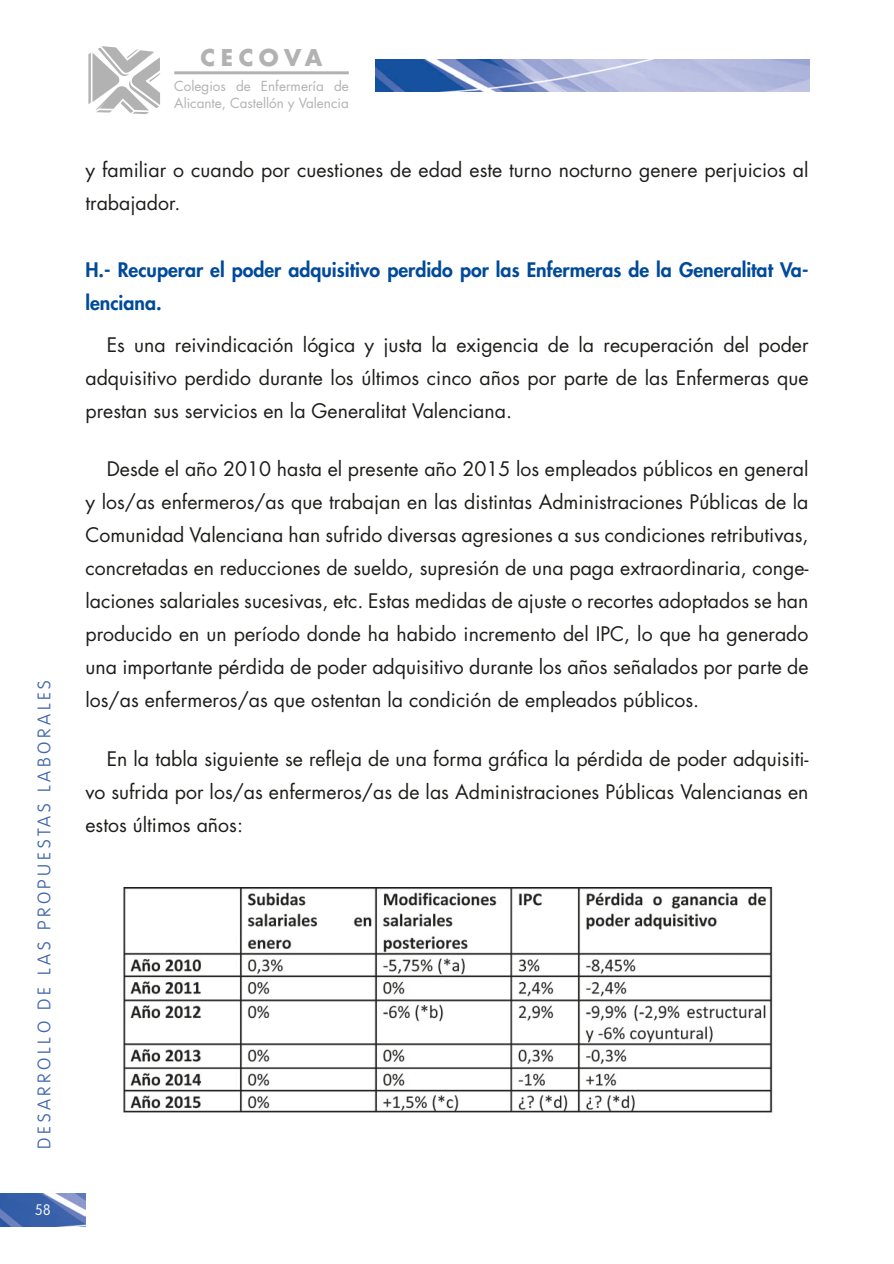
<style>
.page{position:relative;width:894px;height:1264px;background:#fff}
.page>*{position:absolute;margin:0;border:0;box-sizing:border-box;transform-origin:0 0}
.t1{font:700 22.5px "Futura";letter-spacing:.24em;color:#b2b2b2}
.t2{font:19.5px/33px "Futura";color:#1d1d1b;text-align:justify}
.t3{font:800 19.5px/33px "Futura";color:#004a9a}
.t4{font:100 18px "VAG Rounded";letter-spacing:.2em;color:#4267ae}
.t5{font:100 15px "VAG Rounded";color:#fff}
.t6{font:13.5px/16.2px "Futura";color:#b2b2b2}
</style>
<div class="page">
<img style="left:123px;top:887px;width:650px;height:226px">
<img style="left:376px;top:60px;width:434px;height:32px">
<svg style="left:88px;top:46px;width:72px;height:68px"></svg>
<hr style="left:174px;top:71px;width:175px;height:3px;background:#b2b2b2">
<img style="left:0;top:1193px;width:85px;height:33px">
<p class="t4" style="left:34px;top:1148px;width:470px;rotate:-90deg">DESARROLLO DE LAS PROPUESTAS LABORALES</p>
<p class="t5" style="left:35px;top:1201px;width:18px">58</p>
<p class="t1" style="left:201px;top:42px;width:123px">CECOVA</p>
<p class="t6" style="left:174px;top:79px;width:176px">Colegios de Enfermería de<br>Alicante, Castellón y Valencia</p>
<p class="t2" style="left:85px;top:154px;width:724px">y familiar o cuando por cuestiones de edad este turno nocturno genere perjuicios al trabajador.</p>
<p class="t3" style="left:85px;top:253px;width:724px">H.- Recuperar el poder adquisitivo perdido por las Enfermeras de la Generalitat Va&shy;lenciana.</p>
<p class="t2" style="left:85px;top:328px;width:724px;text-indent:21px">Es una reivindicación lógica y justa la exigencia de la recuperación del poder adquisitivo perdido durante los últimos cinco años por parte de las Enfermeras que prestan sus servicios en la Generalitat Valenciana.</p>
<p class="t2" style="left:85px;top:453px;width:724px;text-indent:21px">Desde el año 2010 hasta el presente año 2015 los empleados públicos en general y los/as enfermeros/as que trabajan en las distintas Administraciones Públicas de la Comunidad Valenciana han sufrido diversas agresiones a sus condiciones retributivas, concretadas en reducciones de sueldo, supresión de una paga extraordinaria, conge&shy;laciones salariales sucesivas, etc. Estas medidas de ajuste o recortes adoptados se han producido en un período donde ha habido incremento del IPC, lo que ha generado una importante pérdida de poder adquisitivo durante los años señalados por parte de los/as enfermeros/as que ostentan la condición de empleados públicos.</p>
<p class="t2" style="left:85px;top:742px;width:724px;text-indent:21px">En la tabla siguiente se refleja de una forma gráfica la pérdida de poder adquisiti&shy;vo sufrida por los/as enfermeros/as de las Administraciones Públicas Valencianas en estos últimos años:</p>
</div>
